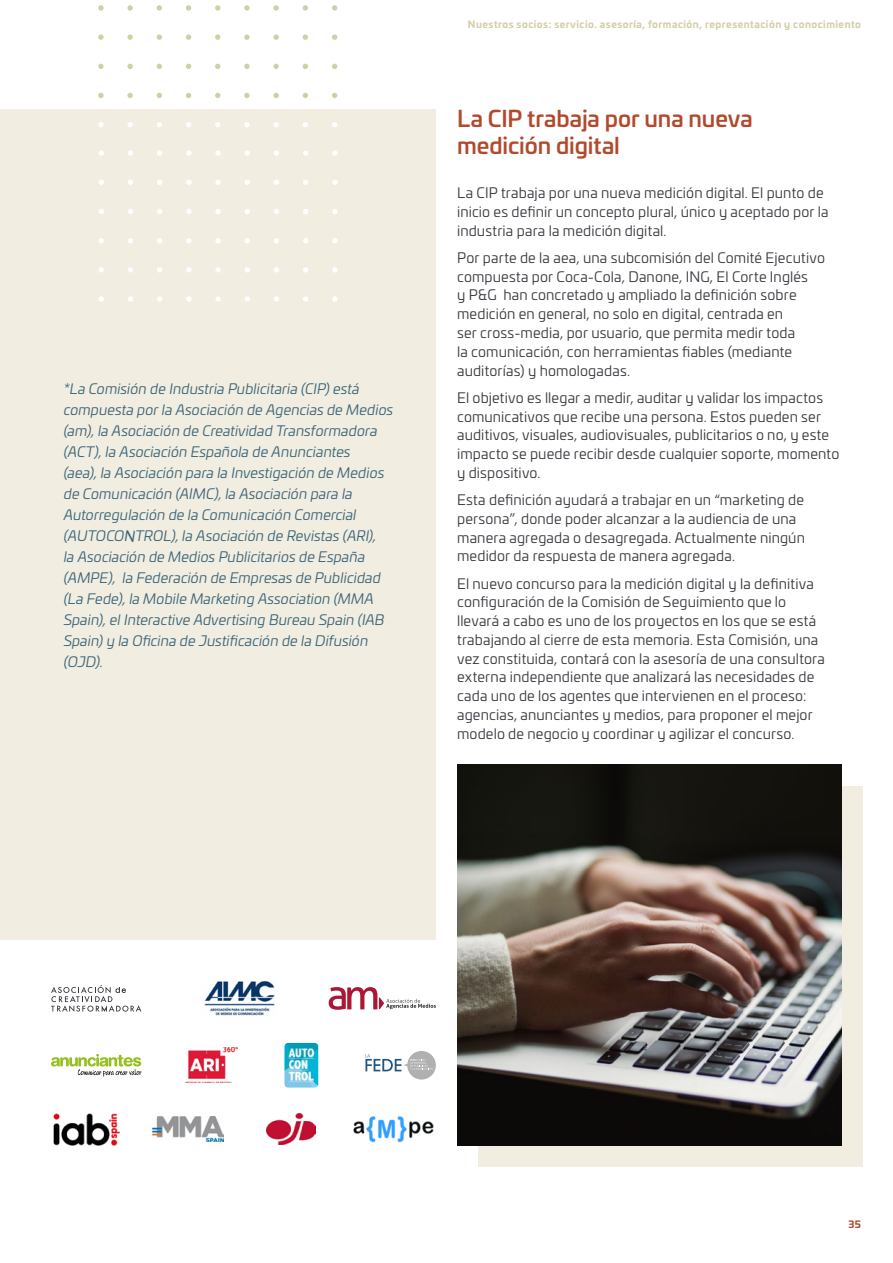
<style>
.page{position:relative;width:893px;height:1263px;background:#fff}
.page>*{position:absolute;margin:0;border:0;box-sizing:border-box;transform-origin:0 0}
.t1{font:500 22.5px/27px "Univia Pro";letter-spacing:-.005em;color:#b14a2d}
.t2{font:14.25px/18.8px "Univia Pro";letter-spacing:.01em;color:#37373e}
.t3{font:italic 14.25px/21px "Univia Pro";letter-spacing:.005em;color:#396479}
.t4{font:700 9.75px "Univia Pro";letter-spacing:.05em;color:#d1cfa7}
.t5{font:700 9.75px "Univia Pro";color:#b14a2d}
</style>
<div class="page">
<div style="left:478px;top:786px;width:385px;height:381px;background:#f1ede0"></div>
<div style="left:0;top:109px;width:436px;height:831px;background:#f1ede0"></div>
<img style="left:457px;top:765px;width:385px;height:381px">
<svg style="left:98px;top:34px;width:6px;height:6px"></svg>
<svg style="left:127px;top:34px;width:6px;height:6px"></svg>
<svg style="left:157px;top:34px;width:5px;height:6px"></svg>
<svg style="left:186px;top:34px;width:5px;height:6px"></svg>
<svg style="left:215px;top:34px;width:5px;height:6px"></svg>
<svg style="left:98px;top:64px;width:6px;height:5px"></svg>
<svg style="left:127px;top:64px;width:6px;height:5px"></svg>
<svg style="left:157px;top:64px;width:5px;height:5px"></svg>
<svg style="left:186px;top:64px;width:5px;height:5px"></svg>
<svg style="left:215px;top:64px;width:5px;height:5px"></svg>
<svg style="left:98px;top:5px;width:6px;height:6px"></svg>
<svg style="left:127px;top:5px;width:6px;height:6px"></svg>
<svg style="left:157px;top:5px;width:5px;height:6px"></svg>
<svg style="left:186px;top:5px;width:5px;height:6px"></svg>
<svg style="left:215px;top:5px;width:5px;height:6px"></svg>
<svg style="left:244px;top:34px;width:6px;height:6px"></svg>
<svg style="left:273px;top:34px;width:6px;height:6px"></svg>
<svg style="left:303px;top:34px;width:5px;height:6px"></svg>
<svg style="left:244px;top:64px;width:6px;height:5px"></svg>
<svg style="left:273px;top:64px;width:6px;height:5px"></svg>
<svg style="left:303px;top:64px;width:5px;height:5px"></svg>
<svg style="left:244px;top:5px;width:6px;height:6px"></svg>
<svg style="left:273px;top:5px;width:6px;height:6px"></svg>
<svg style="left:303px;top:5px;width:5px;height:6px"></svg>
<svg style="left:98px;top:122px;width:6px;height:5px"></svg>
<svg style="left:127px;top:122px;width:6px;height:5px"></svg>
<svg style="left:157px;top:122px;width:5px;height:5px"></svg>
<svg style="left:186px;top:122px;width:5px;height:5px"></svg>
<svg style="left:215px;top:122px;width:5px;height:5px"></svg>
<svg style="left:98px;top:93px;width:6px;height:5px"></svg>
<svg style="left:127px;top:93px;width:6px;height:5px"></svg>
<svg style="left:157px;top:93px;width:5px;height:5px"></svg>
<svg style="left:186px;top:93px;width:5px;height:5px"></svg>
<svg style="left:215px;top:93px;width:5px;height:5px"></svg>
<svg style="left:244px;top:122px;width:6px;height:5px"></svg>
<svg style="left:273px;top:122px;width:6px;height:5px"></svg>
<svg style="left:303px;top:122px;width:5px;height:5px"></svg>
<svg style="left:244px;top:93px;width:6px;height:5px"></svg>
<svg style="left:273px;top:93px;width:6px;height:5px"></svg>
<svg style="left:303px;top:93px;width:5px;height:5px"></svg>
<svg style="left:99px;top:209px;width:5px;height:5px"></svg>
<svg style="left:128px;top:209px;width:5px;height:5px"></svg>
<svg style="left:157px;top:209px;width:5px;height:5px"></svg>
<svg style="left:186px;top:209px;width:6px;height:5px"></svg>
<svg style="left:215px;top:209px;width:6px;height:5px"></svg>
<svg style="left:99px;top:238px;width:5px;height:5px"></svg>
<svg style="left:128px;top:238px;width:5px;height:5px"></svg>
<svg style="left:157px;top:238px;width:5px;height:5px"></svg>
<svg style="left:186px;top:238px;width:6px;height:5px"></svg>
<svg style="left:215px;top:238px;width:6px;height:5px"></svg>
<svg style="left:99px;top:150px;width:5px;height:6px"></svg>
<svg style="left:128px;top:150px;width:5px;height:6px"></svg>
<svg style="left:157px;top:150px;width:5px;height:6px"></svg>
<svg style="left:186px;top:150px;width:6px;height:6px"></svg>
<svg style="left:215px;top:150px;width:6px;height:6px"></svg>
<svg style="left:99px;top:180px;width:5px;height:5px"></svg>
<svg style="left:128px;top:180px;width:5px;height:5px"></svg>
<svg style="left:157px;top:180px;width:5px;height:5px"></svg>
<svg style="left:186px;top:180px;width:6px;height:5px"></svg>
<svg style="left:215px;top:180px;width:6px;height:5px"></svg>
<svg style="left:245px;top:209px;width:5px;height:5px"></svg>
<svg style="left:274px;top:209px;width:5px;height:5px"></svg>
<svg style="left:303px;top:209px;width:5px;height:5px"></svg>
<svg style="left:245px;top:238px;width:5px;height:5px"></svg>
<svg style="left:274px;top:238px;width:5px;height:5px"></svg>
<svg style="left:303px;top:238px;width:5px;height:5px"></svg>
<svg style="left:245px;top:150px;width:5px;height:6px"></svg>
<svg style="left:274px;top:150px;width:5px;height:6px"></svg>
<svg style="left:303px;top:150px;width:5px;height:6px"></svg>
<svg style="left:245px;top:180px;width:5px;height:5px"></svg>
<svg style="left:274px;top:180px;width:5px;height:5px"></svg>
<svg style="left:303px;top:180px;width:5px;height:5px"></svg>
<svg style="left:99px;top:296px;width:5px;height:6px"></svg>
<svg style="left:128px;top:296px;width:5px;height:6px"></svg>
<svg style="left:157px;top:296px;width:5px;height:6px"></svg>
<svg style="left:186px;top:296px;width:6px;height:6px"></svg>
<svg style="left:215px;top:296px;width:6px;height:6px"></svg>
<svg style="left:99px;top:267px;width:5px;height:5px"></svg>
<svg style="left:128px;top:267px;width:5px;height:5px"></svg>
<svg style="left:157px;top:267px;width:5px;height:5px"></svg>
<svg style="left:186px;top:267px;width:6px;height:5px"></svg>
<svg style="left:215px;top:267px;width:6px;height:5px"></svg>
<svg style="left:245px;top:296px;width:5px;height:6px"></svg>
<svg style="left:274px;top:296px;width:5px;height:6px"></svg>
<svg style="left:303px;top:296px;width:5px;height:6px"></svg>
<svg style="left:245px;top:267px;width:5px;height:5px"></svg>
<svg style="left:274px;top:267px;width:5px;height:5px"></svg>
<svg style="left:303px;top:267px;width:5px;height:5px"></svg>
<svg style="left:332px;top:34px;width:5px;height:6px"></svg>
<svg style="left:332px;top:64px;width:5px;height:5px"></svg>
<svg style="left:332px;top:5px;width:5px;height:6px"></svg>
<svg style="left:332px;top:122px;width:5px;height:5px"></svg>
<svg style="left:332px;top:93px;width:5px;height:5px"></svg>
<svg style="left:332px;top:209px;width:6px;height:5px"></svg>
<svg style="left:332px;top:238px;width:6px;height:5px"></svg>
<svg style="left:332px;top:150px;width:6px;height:6px"></svg>
<svg style="left:332px;top:180px;width:6px;height:5px"></svg>
<svg style="left:332px;top:296px;width:6px;height:6px"></svg>
<svg style="left:332px;top:267px;width:6px;height:5px"></svg>
<svg style="left:51px;top:1054px;width:90px;height:22px"></svg>
<svg style="left:329px;top:987px;width:107px;height:23px"></svg>
<svg style="left:51px;top:985px;width:90px;height:27px"></svg>
<img style="left:284px;top:1043px;width:34px;height:44px">
<img style="left:267px;top:1114px;width:49px;height:31px">
<img style="left:153px;top:1117px;width:71px;height:25px">
<img style="left:186px;top:1048px;width:51px;height:35px">
<img style="left:204px;top:980px;width:71px;height:36px">
<img style="left:53px;top:1113px;width:66px;height:33px">
<img style="left:353px;top:1116px;width:81px;height:27px">
<div style="left:407px;top:1051px;width:29px;height:28px;background:#b0b0b0;border-radius:14px"></div>
<svg style="left:365px;top:1054px;width:36px;height:17px"></svg>
<svg style="left:410px;top:1059px;width:23px;height:11px"></svg>
<p class="t3" style="left:64px;top:377px;width:331px">*La Comisión de Industria Publicitaria (CIP) está compuesta por la Asociación de Agencias de Medios (am), la Asociación de Creatividad Transformadora (ACT), la Asociación Española de Anunciantes<br>(aea), la Asociación para la Investigación de Medios de Comunicación (AIMC), la Asociación para la Autorregulación de la Comunicación Comercial (AUTOCONTROL), la Asociación de Revistas (ARI),<br>la Asociación de Medios Publicitarios de España (AMPE), la Federación de Empresas de Publicidad (La Fede), la Mobile Marketing Association (MMA Spain), el Interactive Advertising Bureau Spain (IAB Spain) y la Oficina de Justificación de la Difusión (OJD).</p>
<p class="t4" style="left:468px;top:16px;width:395px">Nuestros socios: servicio. asesoría, formación, representación y conocimiento</p>
<h1 class="t1" style="left:457px;top:104px;width:297px">La CIP trabaja por una nueva medición digital</h1>
<p class="t2" style="left:457px;top:183px;width:373px">La CIP trabaja por una nueva medición digital. El punto de inicio es definir un concepto plural, único y aceptado por la industria para la medición digital.</p>
<p class="t2" style="left:457px;top:248px;width:369px">Por parte de la aea, una subcomisión del Comité Ejecutivo compuesta por Coca-Cola, Danone, ING, El Corte Inglés<br>y P&amp;G han concretado y ampliado la definición sobre medición en general, no solo en digital, centrada en<br>ser cross-media, por usuario, que permita medir toda<br>la comunicación, con herramientas fiables (mediante auditorías) y homologadas.</p>
<p class="t2" style="left:457px;top:387px;width:384px">El objetivo es llegar a medir, auditar y validar los impactos comunicativos que recibe una persona. Estos pueden ser auditivos, visuales, audiovisuales, publicitarios o no, y este impacto se puede recibir desde cualquier soporte, momento y dispositivo.</p>
<p class="t2" style="left:457px;top:490px;width:349px">Esta definición ayudará a trabajar en un “marketing de persona”, donde poder alcanzar a la audiencia de una manera agregada o desagregada. Actualmente ningún medidor da respuesta de manera agregada.</p>
<p class="t2" style="left:457px;top:573px;width:369px">El nuevo concurso para la medición digital y la definitiva configuración de la Comisión de Seguimiento que lo llevará a cabo es uno de los proyectos en los que se está trabajando al cierre de esta memoria. Esta Comisión, una vez constituida, contará con la asesoría de una consultora externa independiente que analizará las necesidades de cada uno de los agentes que intervienen en el proceso: agencias, anunciantes y medios, para proponer el mejor modelo de negocio y coordinar y agilizar el concurso.</p>
<p class="t5" style="left:848px;top:1216px;width:14px">35</p>
</div>
